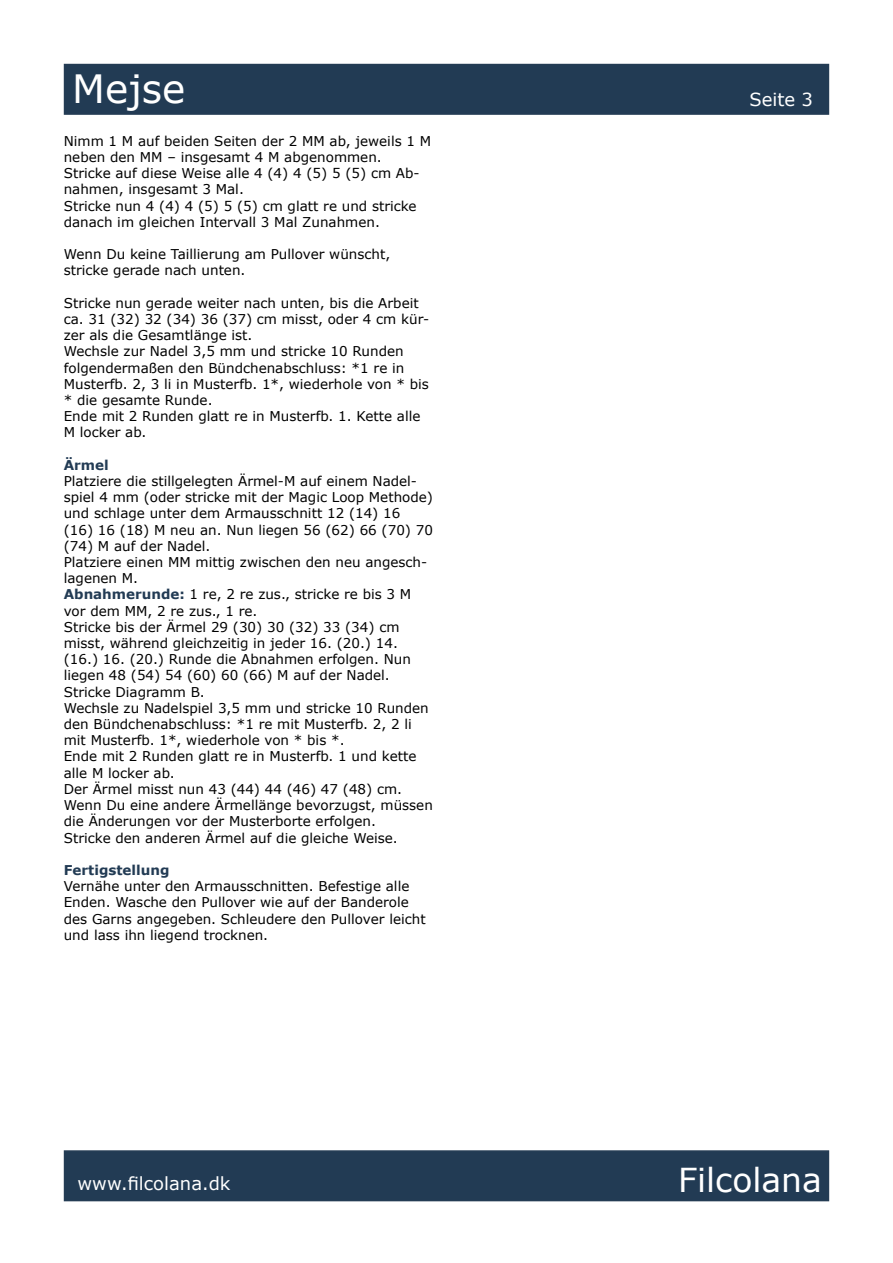
<style>
.page{position:relative;width:893px;height:1263px;background:#fff}
.page>*{position:absolute;margin:0;border:0;box-sizing:border-box;transform-origin:0 0}
.t1{font:39px "Verdana";color:#fff}
.t2{font:33px "Verdana";color:#fff}
.t3{font:18px "Verdana";color:#fff}
.t4{font:13.5px/16.2px "Verdana";color:#000}
.t5{font:700 13.5px "Verdana";color:#223b54}
.s1{font-weight:700;color:#223b54}
</style>
<div class="page">
<div style="left:64px;top:64px;width:765px;height:51px;background:#223b54;border:2px solid #243c54"></div>
<div style="left:64px;top:1150px;width:765px;height:51px;background:#223b54;border:2px solid #243c54"></div>
<h1 class="t1" style="left:72px;top:62px;width:115px">Mejse</h1>
<p class="t4" style="left:64px;top:133px;width:369px">Nimm 1 M auf beiden Seiten der 2 MM ab, jeweils 1 M neben den MM – insgesamt 4 M abgenommen.<br>Stricke auf diese Weise alle 4 (4) 4 (5) 5 (5) cm Ab&shy;nahmen, insgesamt 3 Mal.<br>Stricke nun 4 (4) 4 (5) 5 (5) cm glatt re und stricke danach im gleichen Intervall 3 Mal Zunahmen.</p>
<p class="t4" style="left:64px;top:246px;width:328px">Wenn Du keine Taillierung am Pullover wünscht, stricke gerade nach unten.</p>
<p class="t4" style="left:64px;top:295px;width:367px">Stricke nun gerade weiter nach unten, bis die Arbeit ca. 31 (32) 32 (34) 36 (37) cm misst, oder 4 cm kür&shy;zer als die Gesamtlänge ist.<br>Wechsle zur Nadel 3,5 mm und stricke 10 Runden folgendermaßen den Bündchenabschluss: *1 re in Musterfb. 2, 3 li in Musterfb. 1*, wiederhole von * bis * die gesamte Runde.<br>Ende mit 2 Runden glatt re in Musterfb. 1. Kette alle M locker ab.</p>
<p class="t5" style="left:64px;top:455px;width:47px">Ärmel</p>
<p class="t4" style="left:64px;top:473px;width:371px">Platziere die stillgelegten Ärmel-M auf einem Nadel&shy;spiel 4 mm (oder stricke mit der Magic Loop Methode) und schlage unter dem Armausschnitt 12 (14) 16 (16) 16 (18) M neu an. Nun liegen 56 (62) 66 (70) 70 (74) M auf der Nadel.<br>Platziere einen MM mittig zwischen den neu angesch&shy;lagenen M.<br><span class="s1">Abnahmerunde:</span> 1 re, 2 re zus., stricke re bis 3 M vor dem MM, 2 re zus., 1 re.<br>Stricke bis der Ärmel 29 (30) 30 (32) 33 (34) cm misst, während gleichzeitig in jeder 16. (20.) 14. (16.) 16. (20.) Runde die Abnahmen erfolgen. Nun liegen 48 (54) 54 (60) 60 (66) M auf der Nadel.<br>Stricke Diagramm B.<br>Wechsle zu Nadelspiel 3,5 mm und stricke 10 Runden den Bündchenabschluss: *1 re mit Musterfb. 2, 2 li mit Musterfb. 1*, wiederhole von * bis *.<br>Ende mit 2 Runden glatt re in Musterfb. 1 und kette alle M locker ab.<br>Der Ärmel misst nun 43 (44) 44 (46) 47 (48) cm.<br>Wenn Du eine andere Ärmellänge bevorzugst, müssen die Änderungen vor der Musterborte erfolgen.<br>Stricke den anderen Ärmel auf die gleiche Weise.</p>
<p class="t5" style="left:64px;top:860px;width:107px">Fertigstellung</p>
<p class="t4" style="left:64px;top:878px;width:363px">Vernähe unter den Armausschnitten. Befestige alle Enden. Wasche den Pullover wie auf der Banderole des Garns angegeben. Schleudere den Pullover leicht und lass ihn liegend trocknen.</p>
<h3 class="t3" style="left:749px;top:87px;width:65px">Seite 3</h3>
<h3 class="t3" style="left:78px;top:1171px;width:154px">www.filcolana.dk</h3>
<h2 class="t2" style="left:678px;top:1157px;width:145px">Filcolana</h2>
</div>
